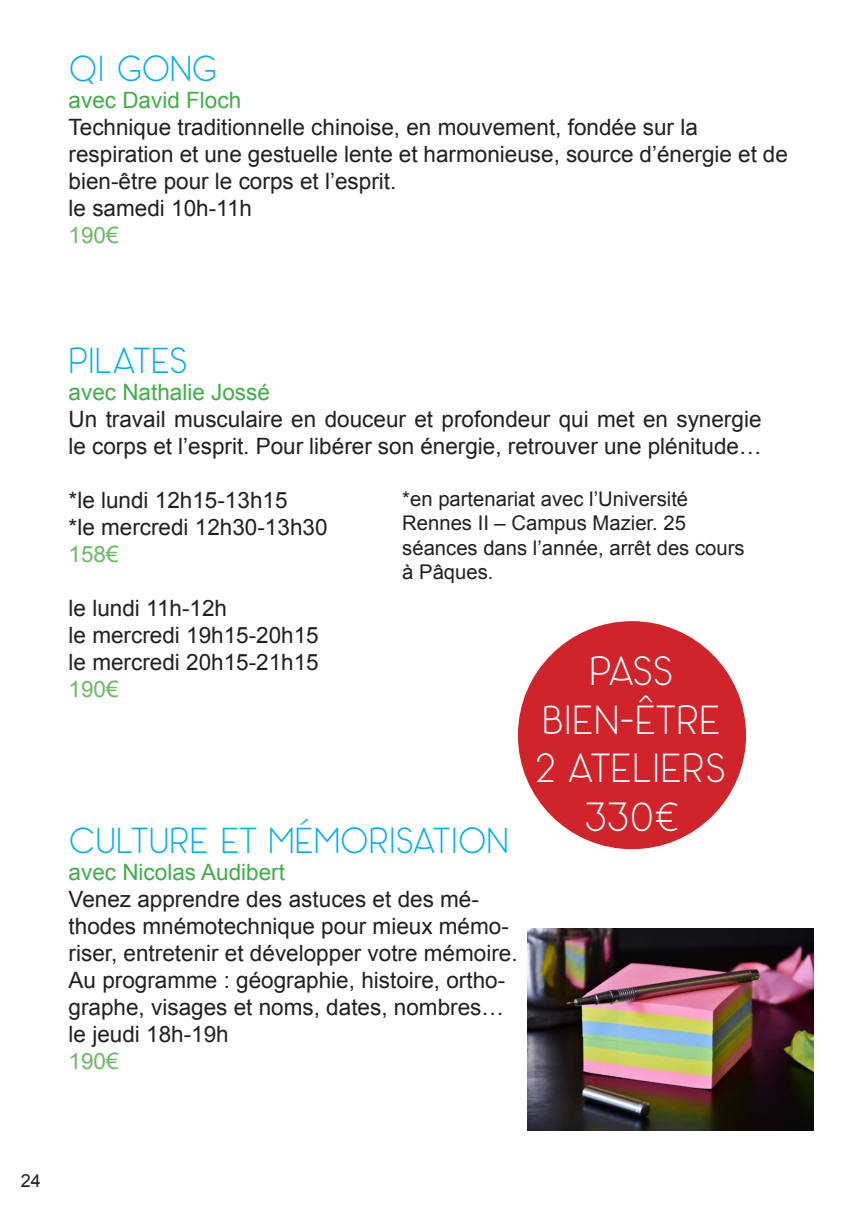
<style>
.page{position:relative;width:855px;height:1212px;background:#fff}
.page>*{position:absolute;margin:0;border:0;box-sizing:border-box;transform-origin:0 0}
.t1{font:300 40.5px/48.6px "Panama";letter-spacing:-.02em;color:#fff;text-align:center}
.t2{font:300 40.5px/48.6px "Panama";color:#fff;text-align:center}
.t3{font:300 36px "Panama";letter-spacing:-.02em;color:#00aeef}
.t4{font:22.5px/27px "Arial";color:#231f20}
.t5{font:22.5px "Arial";color:#40ae49}
.t6{font:22.5px "Arial";color:#6eba66}
.t7{font:20.25px/24.3px "Arial";color:#231f20}
.t8{font:18px "Arial";color:#231f20}
</style>
<div class="page">
<div style="left:518px;top:621px;width:228px;height:228px;background:#d1232a;border-radius:50%"></div>
<img style="left:528px;top:928px;width:286px;height:203px">
<p class="t3" style="left:69px;top:47px;width:150px">Qi Gong</p>
<p class="t5" style="left:69px;top:86px;width:174px">avec David Floch</p>
<p class="t4" style="left:69px;top:114px;width:631px">Technique traditionnelle chinoise, en mouvement, fondée sur la</p>
<p class="t4" style="left:69px;top:141px;width:721px">respiration et une gestuelle lente et harmonieuse, source d’énergie et de bien-être pour le corps et l’esprit.</p>
<p class="t4" style="left:69px;top:195px;width:185px">le samedi 10h-11h</p>
<p class="t6" style="left:69px;top:221px;width:52px">190€</p>
<p class="t3" style="left:69px;top:339px;width:121px">Pilates</p>
<p class="t5" style="left:69px;top:378px;width:203px">avec Nathalie Jossé</p>
<p class="t4" style="left:69px;top:406px;width:694px">Un travail musculaire en douceur et profondeur qui met en synergie le corps et l’esprit. Pour libérer son énergie, retrouver une plénitude…</p>
<p class="t4" style="left:69px;top:487px;width:220px">*le lundi 12h15-13h15</p>
<p class="t4" style="left:69px;top:514px;width:260px">*le mercredi 12h30-13h30</p>
<p class="t6" style="left:69px;top:540px;width:52px">158€</p>
<p class="t4" style="left:69px;top:595px;width:160px">le lundi 11h-12h</p>
<p class="t4" style="left:69px;top:622px;width:252px">le mercredi 19h15-20h15</p>
<p class="t4" style="left:69px;top:649px;width:252px">le mercredi 20h15-21h15</p>
<p class="t6" style="left:69px;top:675px;width:52px">190€</p>
<p class="t7" style="left:402px;top:487px;width:344px">*en partenariat avec l’Université<br>Rennes II – Campus Mazier. 25 séances dans l’année, arrêt des cours à Pâques.</p>
<p class="t1" style="left:542px;top:645px;width:180px">Pass bien-être</p>
<p class="t2" style="left:534px;top:743px;width:193px">2 ateliers<br>330€</p>
<p class="t3" style="left:69px;top:819px;width:442px">Culture et mémorisation</p>
<p class="t5" style="left:69px;top:858px;width:218px">avec Nicolas Audibert</p>
<p class="t4" style="left:69px;top:886px;width:450px">Venez apprendre des astuces et des mé&shy;thodes mnémotechnique pour mieux mémo&shy;riser, entretenir et développer votre mémoire.</p>
<p class="t4" style="left:69px;top:967px;width:438px">Au programme : géographie, histoire, ortho&shy;graphe, visages et noms, dates, nombres…</p>
<p class="t4" style="left:69px;top:1021px;width:162px">le jeudi 18h-19h</p>
<p class="t6" style="left:69px;top:1047px;width:52px">190€</p>
<p class="t8" style="left:21px;top:1169px;width:22px">24</p>
</div>
